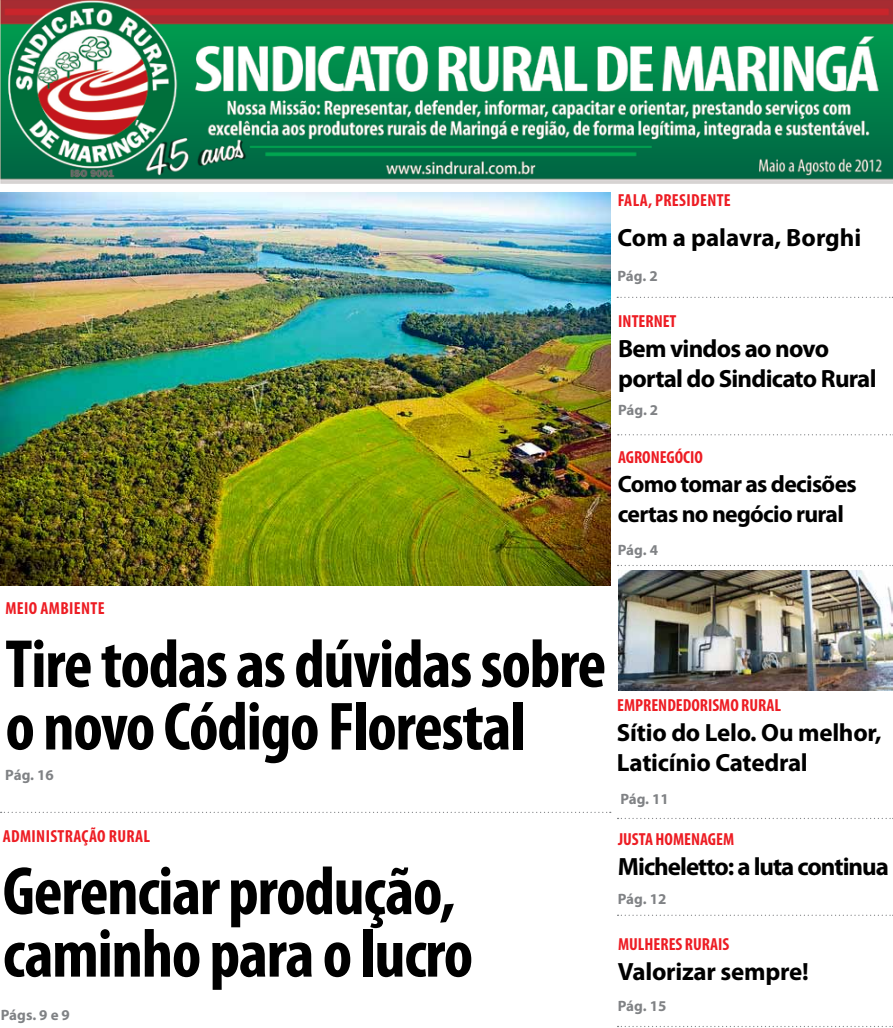
<style>
.page{position:relative;width:893px;height:1028px;background:#fff}
.page>*{position:absolute;margin:0;border:0;box-sizing:border-box;transform-origin:0 0}
.t1{font:700 condensed 68.75px/62.5px "Myriad Pro";letter-spacing:-.02em;color:#000}
.t2{font:700 25px/30px "Myriad Pro";letter-spacing:-.02em;color:#000}
.t3{font:700 25px "Myriad Pro";letter-spacing:-.04em;color:#000}
.t4{font:700 25px "Myriad Pro";color:#000}
.t5{font:700 23.75px/30px "Myriad Pro";letter-spacing:-.03em;color:#000}
.t6{font:700 condensed 17.5px "Myriad Pro";color:#ed1d24}
.t7{font:700 condensed 17.5px "Myriad Pro";letter-spacing:.02em;color:#ed1d24}
.t8{font:700 15px "Myriad Pro";color:#808285}
</style>
<div class="page">
<img style="left:0;top:0;width:893px;height:184px">
<svg style="left:617px;top:297px;width:276px;height:1px"></svg>
<svg style="left:618px;top:434px;width:275px;height:1px"></svg>
<svg style="left:617px;top:817px;width:276px;height:2px"></svg>
<svg style="left:617px;top:914px;width:276px;height:2px"></svg>
<svg style="left:617px;top:1025px;width:276px;height:2px"></svg>
<svg style="left:617px;top:565px;width:276px;height:1px"></svg>
<img style="left:0;top:193px;width:610px;height:392px">
<svg style="left:1px;top:811px;width:610px;height:2px"></svg>
<img style="left:618px;top:570px;width:275px;height:120px">
<p class="t7" style="left:618px;top:189px;width:115px">FALA, PRESIDENTE</p>
<p class="t4" style="left:617px;top:221px;width:245px">Com a palavra, Borghi</p>
<p class="t8" style="left:617px;top:266px;width:42px">Pág. 2</p>
<p class="t6" style="left:618px;top:310px;width:60px">INTERNET</p>
<p class="t2" style="left:618px;top:333px;width:260px">Bem vindos ao novo portal do Sindicato Rural</p>
<p class="t8" style="left:618px;top:400px;width:42px">Pág. 2</p>
<p class="t6" style="left:618px;top:446px;width:86px">AGRONEGÓCIO</p>
<p class="t5" style="left:618px;top:468px;width:240px">Como tomar as decisões certas no negócio rural</p>
<p class="t8" style="left:618px;top:540px;width:42px">Pág. 4</p>
<p class="t7" style="left:5px;top:597px;width:101px">MEIO AMBIENTE</p>
<h1 class="t1" style="left:5px;top:631px;width:602px">TIRE TODAS AS DÚVIDAS SOBRE<br>O NOVO CÓDIGO FLORESTAL</h1>
<p class="t8" style="left:5px;top:765px;width:50px">Pág. 16</p>
<p class="t7" style="left:3px;top:824px;width:149px">ADMINISTRAÇÃO RURAL</p>
<h1 class="t1" style="left:3px;top:858px;width:472px">GERENCIAR PRODUÇÃO,<br>CAMINHO PARA O LUCRO</h1>
<p class="t8" style="left:1px;top:1005px;width:71px">Págs. 9 e 9</p>
<p class="t6" style="left:617px;top:694px;width:166px">EMPRENDEDORISMO RURAL</p>
<p class="t2" style="left:617px;top:716px;width:266px">Sítio do Lelo. Ou melhor,<br>Laticínio Catedral</p>
<p class="t8" style="left:620px;top:789px;width:50px">Pág. 11</p>
<p class="t6" style="left:618px;top:828px;width:118px">JUSTA HOMENAGEM</p>
<p class="t3" style="left:618px;top:850px;width:273px">Micheletto: a luta continua</p>
<p class="t8" style="left:618px;top:889px;width:50px">Pág. 12</p>
<p class="t6" style="left:618px;top:933px;width:113px">MULHERES RURAIS</p>
<p class="t2" style="left:618px;top:955px;width:192px">Valorizar sempre!</p>
<p class="t8" style="left:618px;top:996px;width:50px">Pág. 15</p>
</div>
